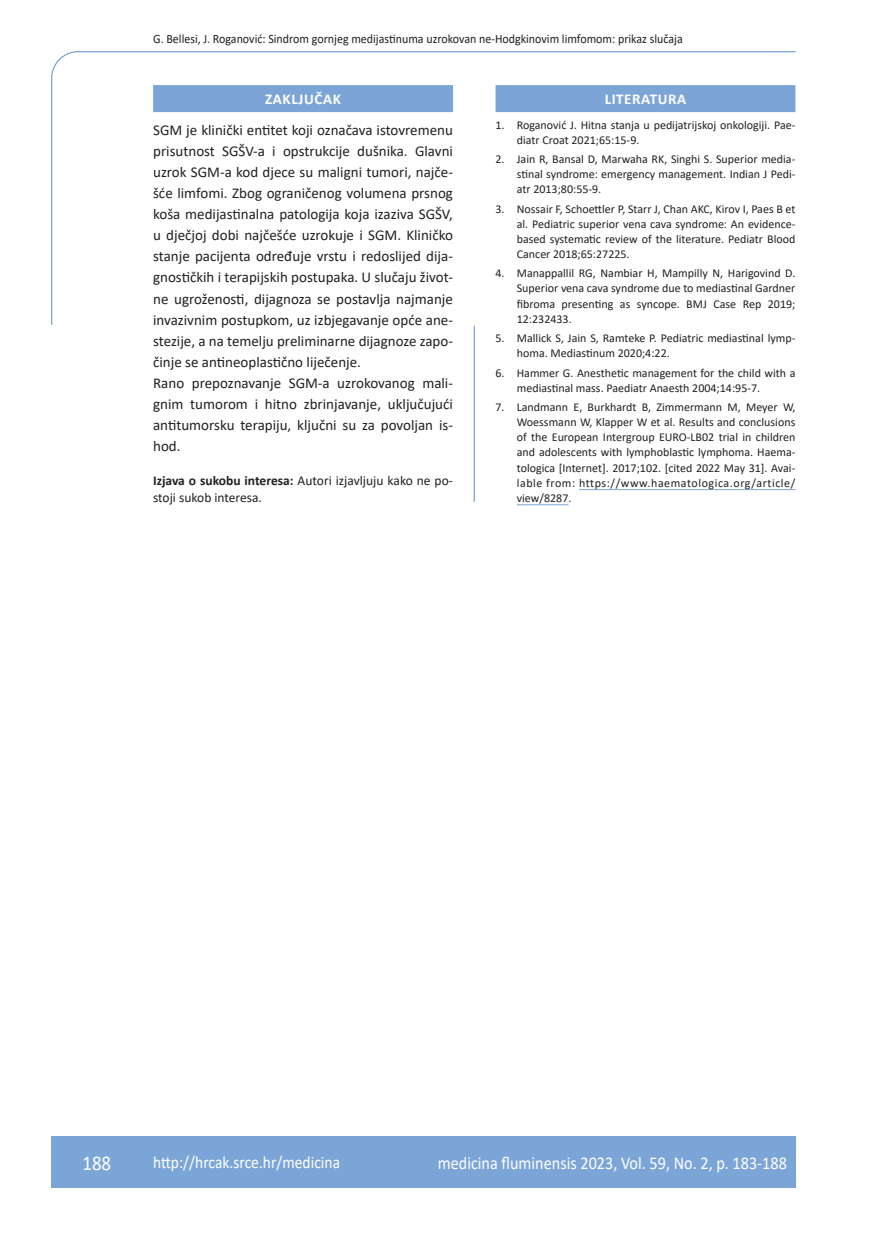
<style>
.page{position:relative;width:872px;height:1234px;background:#fff}
.page>*{position:absolute;margin:0;border:0;box-sizing:border-box;transform-origin:0 0}
.t1{font:21px "Calibri";color:#fff;scale:.9 1}
.t2{font:18px "Calibri";color:#fff;scale:.9 1}
.t3{font:17.25px "Calibri";color:#fff;scale:.9 1}
.osnovni_tekst{font:15px/21.1px "Calibri";color:#231f20;text-align:justify}
.naslov_ruler{font:700 15px "Calibri";letter-spacing:.04em;color:#fff}
.izjava{font:13.5px/16.6px "Calibri";color:#231f20}
.glava{font:12.75px "Calibri";color:#231f20;scale:.94 1}
.literatura{font:12px/15.1px "Calibri";color:#231f20;text-align:justify}
.s1{font-weight:700}
</style>
<div class="page">
<svg style="left:51px;top:51px;width:745px;height:274px"></svg>
<hr style="left:473px;top:325px;width:2px;height:176px;background:#7ca5d7">
<div style="left:51px;top:1135px;width:744px;height:51px;background:#7ca5d7"></div>
<div style="left:153px;top:85px;width:300px;height:27px;background:#7ca5d7"></div>
<div style="left:495px;top:85px;width:300px;height:27px;background:#7ca5d7"></div>
<hr style="left:579px;top:489px;width:216px;height:1px;background:#7ca5d7">
<hr style="left:517px;top:504px;width:51px;height:1px;background:#7ca5d7">
<p class="glava" style="left:153px;top:29px;width:565px">G. Bellesi, J. Roganović: Sindrom gornjeg medijastinuma uzrokovan ne-Hodgkinovim limfomom: prikaz slučaja</p>
<p class="naslov_ruler" style="left:265px;top:88px;width:77px">ZAKLJUČAK</p>
<p class="osnovni_tekst" style="left:153px;top:118px;width:301px">SGM je klinički entitet koji označava istovremenu prisutnost SGŠV-a i opstrukcije dušnika. Glavni uzrok SGM-a kod djece su maligni tumori, najče&shy;šće limfomi. Zbog ograničenog volumena prsnog koša medijastinalna patologija koja izaziva SGŠV, u dječjoj dobi najčešće uzrokuje i SGM. Kliničko stanje pacijenta određuje vrstu i redoslijed dija&shy;gnostičkih i terapijskih postupaka. U slučaju život&shy;ne ugroženosti, dijagnoza se postavlja najmanje invazivnim postupkom, uz izbjegavanje opće ane&shy;stezije, a na temelju preliminarne dijagnoze zapo&shy;činje se antineoplastično liječenje.</p>
<p class="osnovni_tekst" style="left:153px;top:372px;width:301px">Rano prepoznavanje SGM-a uzrokovanog mali&shy;gnim tumorom i hitno zbrinjavanje, uključujući antitumorsku terapiju, ključni su za povoljan is&shy;hod.</p>
<p class="izjava" style="left:153px;top:472px;width:301px"><span class="s1">Izjava o sukobu interesa:</span> Autori izjavljuju kako ne po&shy;stoji sukob interesa.</p>
<p class="naslov_ruler" style="left:604px;top:88px;width:83px">LITERATURA</p>
<p class="literatura" style="left:517px;top:117px;width:280px;text-indent:-21px">1. Roganović J. Hitna stanja u pedijatrijskoj onkologiji. Pae&shy;diatr Croat 2021;65:15-9.</p>
<p class="literatura" style="left:517px;top:151px;width:280px;text-indent:-21px">2. Jain R, Bansal D, Marwaha RK, Singhi S. Superior media&shy;stinal syndrome: emergency management. Indian J Pedi&shy;atr 2013;80:55-9.</p>
<p class="literatura" style="left:517px;top:201px;width:280px;text-indent:-21px">3. Nossair F, Schoettler P, Starr J, Chan AKC, Kirov I, Paes B et al. Pediatric superior vena cava syndrome: An evidence&shy;based systematic review of the literature. Pediatr Blood Cancer 2018;65:27225.</p>
<p class="literatura" style="left:517px;top:265px;width:280px;text-indent:-21px">4. Manappallil RG, Nambiar H, Mampilly N, Harigovind D.<br>Superior vena cava syndrome due to mediastinal Gardner fibroma presenting as syncope. BMJ Case Rep 2019; 12:232433.</p>
<p class="literatura" style="left:517px;top:330px;width:280px;text-indent:-21px">5. Mallick S, Jain S, Ramteke P. Pediatric mediastinal lymp&shy;homa. Mediastinum 2020;4:22.</p>
<p class="literatura" style="left:517px;top:364px;width:280px;text-indent:-21px">6. Hammer G. Anesthetic management for the child with a mediastinal mass. Paediatr Anaesth 2004;14:95-7.</p>
<p class="literatura" style="left:517px;top:399px;width:280px;text-indent:-21px">7. Landmann E, Burkhardt B, Zimmermann M, Meyer W, Woessmann W, Klapper W et al. Results and conclusions of the European Intergroup EURO-LB02 trial in children and adolescents with lymphoblastic lymphoma. Haema&shy;tologica [Internet]. 2017;102. [cited 2022 May 31]. Avai&shy;lable from: https://www.haematologica.org/article/ view/8287.</p>
<p class="t1" style="left:82px;top:1147px;width:33px">188</p>
<p class="t3" style="left:153px;top:1149px;width:209px">http://hrcak.srce.hr/medicina</p>
<p class="t2" style="left:438px;top:1149px;width:389px">medicina fluminensis 2023, Vol. 59, No. 2, p. 183-188</p>
</div>
